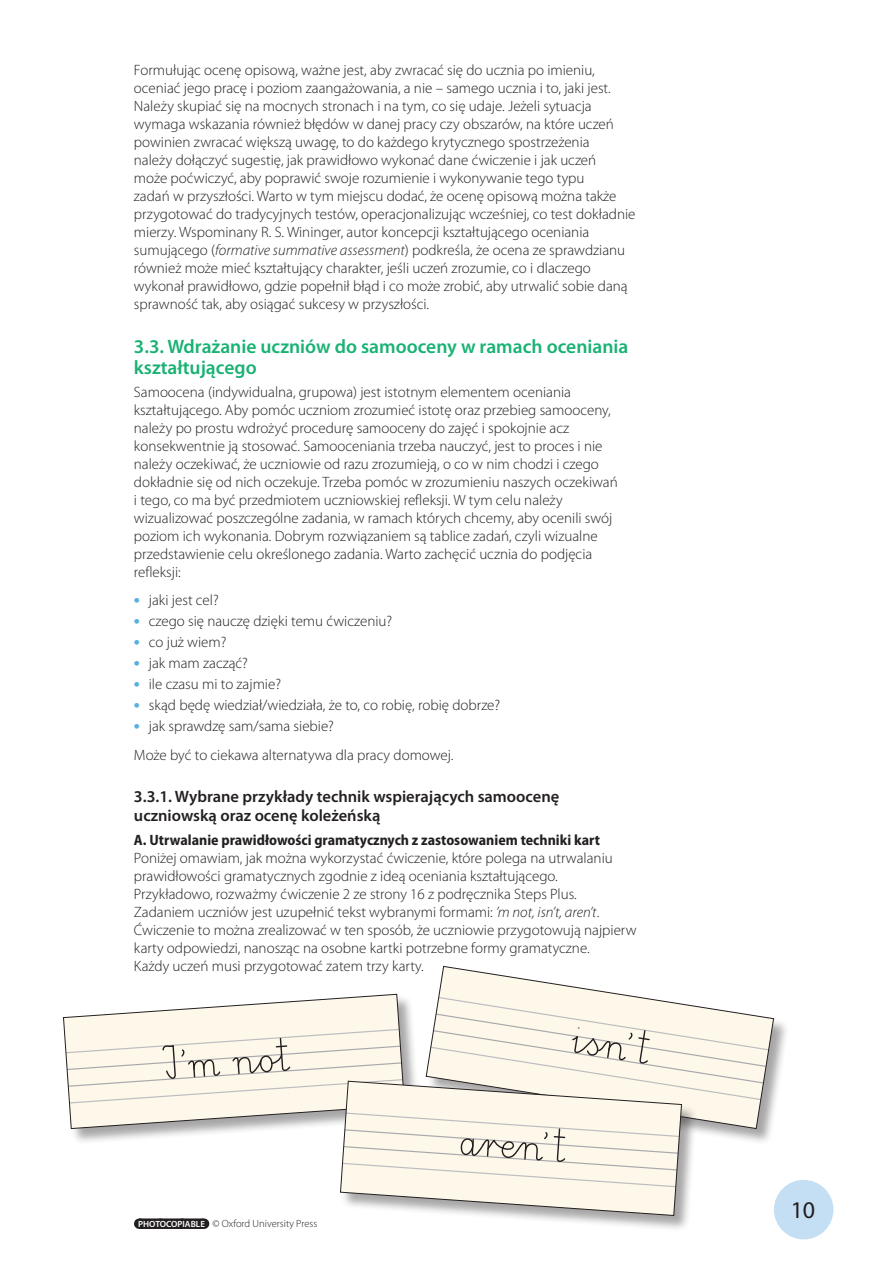
<style>
.page{position:relative;width:893px;height:1263px;background:#fff}
.page>*{position:absolute;margin:0;border:0;box-sizing:border-box;transform-origin:0 0}
.t1{font:24px "Myriad Pro";color:#231f20}
.t2{font:600 19.5px/21px "Myriad Pro";color:#19b273}
.t3{font:600 16.5px/18.8px "Myriad Pro";color:#231f20}
.t4{font:300 15px/18px "Myriad Pro";color:#231f20}
.t5{font:700 semi-condensed 15px "Myriad Pro";color:#231f20}
.t6{font:300 10.5px "Myriad Pro";color:#231f20}
.s1{font-style:italic}
.s2{font-weight:700;font-size:18px;color:#57b0e2}
.s3{font-weight:600;font-size:9px;color:#fff}
</style>
<div class="page">
<div style="left:774px;top:1180px;width:59px;height:59px;background:#c4def3;border-radius:50%"></div>
<div style="left:139px;top:1218px;width:64px;height:11px;background:#231f20"></div>
<div style="left:427px;top:967px;width:363px;height:178px;background:#231f20;opacity:.4"></div>
<svg style="left:427px;top:966px;width:347px;height:163px"></svg>
<div style="left:341px;top:1081px;width:357px;height:151px;background:#231f20;opacity:.4"></div>
<svg style="left:66px;top:994px;width:703px;height:196px"></svg>
<svg style="left:340px;top:1080px;width:342px;height:136px;background:#efeadf"></svg>
<p class="t4" style="left:134px;top:61px;width:503px">Formułując ocenę opisową, ważne jest, aby zwracać się do ucznia po imieniu, oceniać jego pracę i poziom zaangażowania, a nie – samego ucznia i to, jaki jest.<br>Należy skupiać się na mocnych stronach i na tym, co się udaje. Jeżeli sytuacja wymaga wskazania również błędów w danej pracy czy obszarów, na które uczeń powinien zwracać większą uwagę, to do każdego krytycznego spostrzeżenia<br>należy dołączyć sugestię, jak prawidłowo wykonać dane ćwiczenie i jak uczeń<br>może poćwiczyć, aby poprawić swoje rozumienie i wykonywanie tego typu<br>zadań w przyszłości. Warto w tym miejscu dodać, że ocenę opisową można także przygotować do tradycyjnych testów, operacjonalizując wcześniej, co test dokładnie mierzy. Wspominany R. S. Wininger, autor koncepcji kształtującego oceniania sumującego (<span class="s1">formative summative assessment</span>) podkreśla, że ocena ze sprawdzianu również może mieć kształtujący charakter, jeśli uczeń zrozumie, co i dlaczego wykonał prawidłowo, gdzie popełnił błąd i co może zrobić, aby utrwalić sobie daną sprawność tak, aby osiągać sukcesy w przyszłości.</p>
<h2 class="t2" style="left:134px;top:336px;width:496px">3.3. Wdrażanie uczniów do samooceny w ramach oceniania kształtującego</h2>
<p class="t4" style="left:134px;top:383px;width:485px">Samoocena (indywidualna, grupowa) jest istotnym elementem oceniania kształtującego. Aby pomóc uczniom zrozumieć istotę oraz przebieg samooceny, należy po prostu wdrożyć procedurę samooceny do zajęć i spokojnie acz konsekwentnie ją stosować. Samooceniania trzeba nauczyć, jest to proces i nie należy oczekiwać, że uczniowie od razu zrozumieją, o co w nim chodzi i czego dokładnie się od nich oczekuje. Trzeba pomóc w zrozumieniu naszych oczekiwań i tego, co ma być przedmiotem uczniowskiej refleksji. W tym celu należy wizualizować poszczególne zadania, w ramach których chcemy, aby ocenili swój poziom ich wykonania. Dobrym rozwiązaniem są tablice zadań, czyli wizualne przedstawienie celu określonego zadania. Warto zachęcić ucznia do podjęcia refleksji:</p>
<p class="t4" style="left:134px;top:591px;width:86px"><span class="s2">•</span> jaki jest cel?</p>
<p class="t4" style="left:134px;top:612px;width:260px"><span class="s2">•</span> czego się nauczę dzięki temu ćwiczeniu?</p>
<p class="t4" style="left:134px;top:633px;width:94px"><span class="s2">•</span> co już wiem?</p>
<p class="t4" style="left:134px;top:654px;width:116px"><span class="s2">•</span> jak mam zacząć?</p>
<p class="t4" style="left:134px;top:675px;width:149px"><span class="s2">•</span> ile czasu mi to zajmie?</p>
<p class="t4" style="left:134px;top:696px;width:368px"><span class="s2">•</span> skąd będę wiedział/wiedziała, że to, co robię, robię dobrze?</p>
<p class="t4" style="left:134px;top:712px;width:321px;line-height:28.7px"><span class="s2">•</span> jak sprawdzę sam/sama siebie?<br>Może być to ciekawa alternatywa dla pracy domowej.</p>
<p class="t3" style="left:134px;top:787px;width:427px">3.3.1. Wybrane przykłady technik wspierających samoocenę uczniowską oraz ocenę koleżeńską</p>
<p class="t5" style="left:134px;top:830px;width:468px">A. Utrwalanie prawidłowości gramatycznych z zastosowaniem techniki kart</p>
<p class="t4" style="left:134px;top:849px;width:504px">Poniżej omawiam, jak można wykorzystać ćwiczenie, które polega na utrwalaniu prawidłowości gramatycznych zgodnie z ideą oceniania kształtującego.<br>Przykładowo, rozważmy ćwiczenie 2 ze strony 16 z podręcznika Steps Plus.<br>Zadaniem uczniów jest uzupełnić tekst wybranymi formami: <span class="s1">’m not, isn’t, aren’t</span>.<br>Ćwiczenie to można zrealizować w ten sposób, że uczniowie przygotowują najpierw karty odpowiedzi, nanosząc na osobne kartki potrzebne formy gramatyczne.<br>Każdy uczeń musi przygotować zatem trzy karty.</p>
<p class="t6" style="left:138px;top:1217px;width:181px"><span class="s3">PHOTOCOPIABLE</span> © Oxford University Press</p>
<h1 class="t1" style="left:791px;top:1195px;width:26px">10</h1>
</div>
